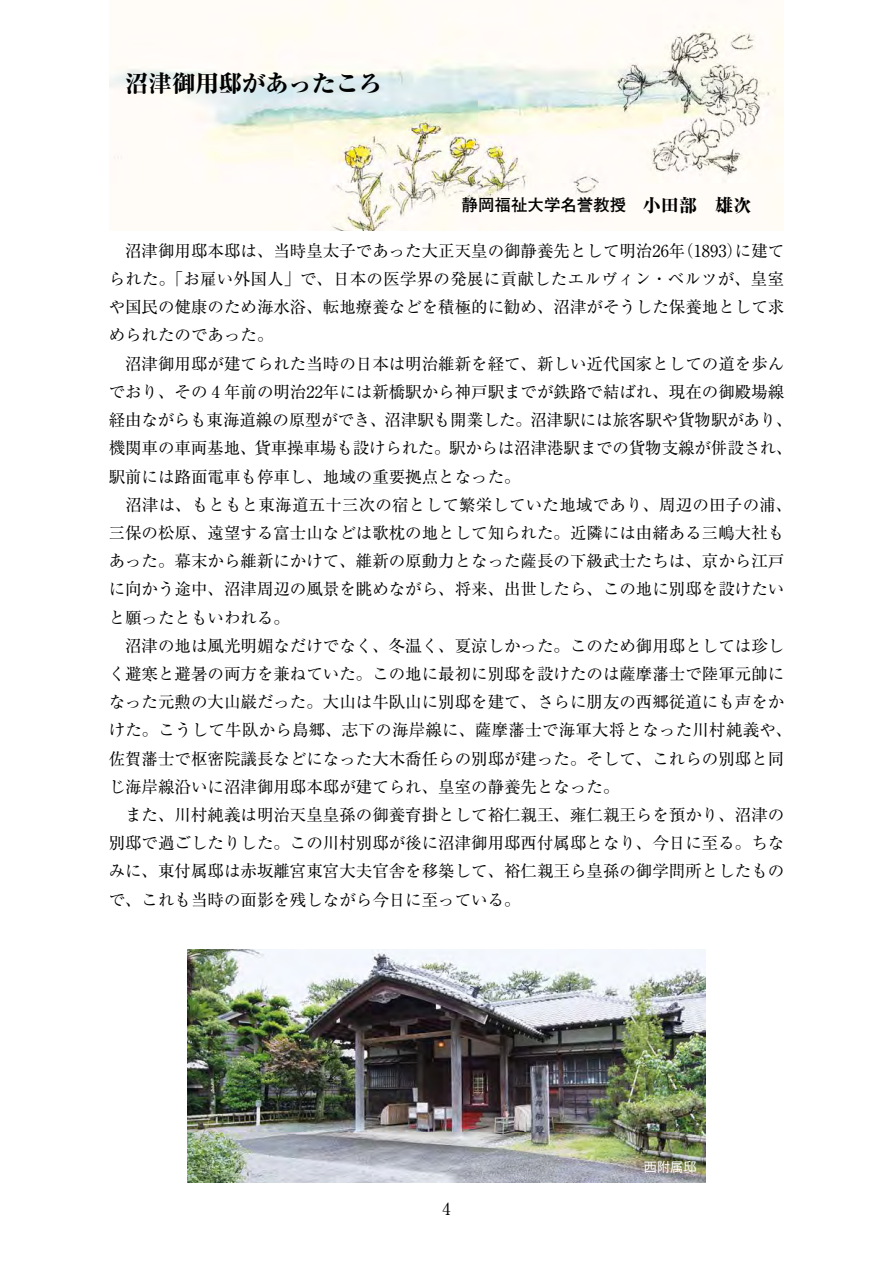
<style>
.page{position:relative;width:893px;height:1263px;background:#fff}
.page>*{position:absolute;margin:0;border:0;box-sizing:border-box;transform-origin:0 0}
.t1{font:800 23.4px "Ryumin Pr 6";color:#000}
.t2{font:16.5px/28.2px "Ryumin Pr 6";color:#000}
.t3{font:700 16.5px "Futo Go B101 Pr 6";color:#000}
.t4{font:500 13.2px "Gothic BBB Pr 6";color:#fff}
.s1{font-family:"Ryumin Pr 6";font-weight:800;font-size:18px}
.s2{font-family:"Ryumin Pr 6";font-weight:400}
</style>
<div class="page">
<img style="left:109px;top:0;width:675px;height:231px">
<img style="left:188px;top:949px;width:517px;height:233px">
<h1 class="t1" style="left:125px;top:65px;width:259px">沼津御用邸があったころ</h1>
<p class="t3" style="left:462px;top:192px;width:324px">静岡福祉大学名誉教授 <span class="s1">小田部　雄次</span><span class="s2">　　</span></p>
<p class="t2" style="left:109px;top:236px;width:685px">　沼津御用邸本邸は、当時皇太子であった大正天皇の御静養先として明治26年（1893）に建てられた。「お雇い外国人」で、日本の医学界の発展に貢献したエルヴィン・ベルツが、皇室や国民の健康のため海水浴、転地療養などを積極的に勧め、沼津がそうした保養地として求められたのであった。<br>　沼津御用邸が建てられた当時の日本は明治維新を経て、新しい近代国家としての道を歩んでおり、その 4 年前の明治22年には新橋駅から神戸駅までが鉄路で結ばれ、現在の御殿場線経由ながらも東海道線の原型ができ、沼津駅も開業した。沼津駅には旅客駅や貨物駅があり、機関車の車両基地、貨車操車場も設けられた。駅からは沼津港駅までの貨物支線が併設され、駅前には路面電車も停車し、地域の重要拠点となった。<br>　沼津は、もともと東海道五十三次の宿として繁栄していた地域であり、周辺の田子の浦、三保の松原、遠望する富士山などは歌枕の地として知られた。近隣には由緒ある三嶋大社もあった。幕末から維新にかけて、維新の原動力となった薩長の下級武士たちは、京から江戸に向かう途中、沼津周辺の風景を眺めながら、将来、出世したら、この地に別邸を設けたいと願ったともいわれる。<br>　沼津の地は風光明媚なだけでなく、冬温く、夏涼しかった。このため御用邸としては珍しく避寒と避暑の両方を兼ねていた。この地に最初に別邸を設けたのは薩摩藩士で陸軍元帥になった元勲の大山巌だった。大山は牛臥山に別邸を建て、さらに朋友の西郷従道にも声をかけた。こうして牛臥から島郷、志下の海岸線に、薩摩藩士で海軍大将となった川村純義や、佐賀藩士で枢密院議長などになった大木喬任らの別邸が建った。そして、これらの別邸と同じ海岸線沿いに沼津御用邸本邸が建てられ、皇室の静養先となった。<br>　また、川村純義は明治天皇皇孫の御養育掛として裕仁親王、雍仁親王らを預かり、沼津の別邸で過ごしたりした。この川村別邸が後に沼津御用邸西付属邸となり、今日に至る。ちなみに、東付属邸は赤坂離宮東宮大夫官舎を移築して、裕仁親王ら皇孫の御学問所としたもので、これも当時の面影を残しながら今日に至っている。</p>
<p class="t2" style="left:442px;top:1194px;width:10px">4</p>
<p class="t4" style="left:644px;top:1156px;width:54px">西附属邸</p>
</div>
